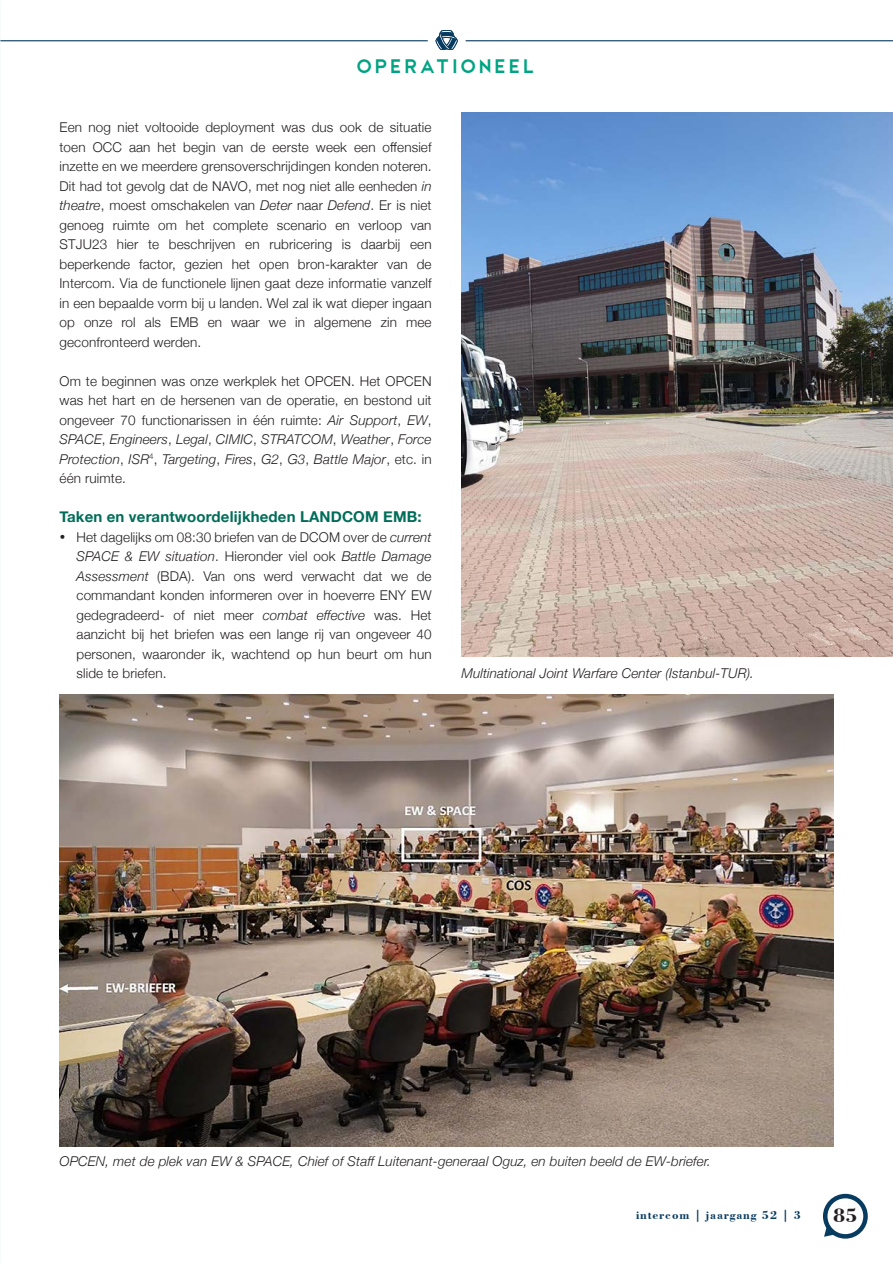
<style>
.page{position:relative;width:893px;height:1263px;background:#fff}
.page>*{position:absolute;margin:0;border:0;box-sizing:border-box;transform-origin:0 0}
.t1{font:700 20.1px "Bodoni BT";color:#231f20}
.t2{font:19.5px "CWG Sans";letter-spacing:.14em;color:#00a482}
.t3{font:700 15px "Helvetica Neue";letter-spacing:.01em;color:#006d58}
.t4{font:300 13.5px/19.5px "Helvetica Neue";letter-spacing:.01em;color:#231f20;text-align:justify}
.t5{font:italic 300 13.5px "Helvetica Neue";letter-spacing:.01em;color:#231f20}
.t6{font:700 12px "Bodoni BT";letter-spacing:.07em;color:#083b60}
.s1{font-style:italic}
</style>
<div class="page">
<img style="left:461px;top:112px;width:432px;height:544px">
<img style="left:60px;top:694px;width:773px;height:453px">
<div style="left:823px;top:1194px;width:45px;height:44px;border:4px solid #083b60;border-radius:50%"></div>
<svg style="left:824px;top:1225px;width:12px;height:12px"></svg>
<hr style="left:0;top:40px;width:428px;height:1px;background:#083b60">
<hr style="left:466px;top:40px;width:427px;height:1px;background:#083b60">
<svg style="left:436px;top:30px;width:21px;height:20px"></svg>
<p class="t2" style="left:357px;top:56px;width:179px">OPERATIONEEL</p>
<p class="t4" style="left:60px;top:116px;width:374px">Een nog niet voltooide deployment was dus ook de situatie toen OCC aan het begin van de eerste week een offensief inzette en we meerdere grensoverschrijdingen konden noteren.<br>Dit had tot gevolg dat de NAVO, met nog niet alle eenheden <span class="s1">in theatre</span>, moest omschakelen van <span class="s1">Deter</span> naar <span class="s1">Defend</span>. Er is niet genoeg ruimte om het complete scenario en verloop van STJU23 hier te beschrijven en rubricering is daarbij een beperkende factor, gezien het open bron-karakter van de Intercom. Via de functionele lijnen gaat deze informatie vanzelf in een bepaalde vorm bij u landen. Wel zal ik wat dieper ingaan op onze rol als EMB en waar we in algemene zin mee geconfronteerd werden.</p>
<p class="t4" style="left:60px;top:370px;width:374px">Om te beginnen was onze werkplek het OPCEN. Het OPCEN was het hart en de hersenen van de operatie, en bestond uit ongeveer 70 functionarissen in één ruimte: <span class="s1">Air Support</span>, <span class="s1">EW</span>, <span class="s1">SPACE</span>, <span class="s1">Engineers</span>, <span class="s1">Legal</span>, <span class="s1">CIMIC</span>, <span class="s1">STRATCOM</span>, <span class="s1">Weather</span>, <span class="s1">Force Protection</span>, <span class="s1">ISR</span><sup>4</sup>, <span class="s1">Targeting</span>, <span class="s1">Fires</span>, <span class="s1">G2</span>, <span class="s1">G3</span>, <span class="s1">Battle Major</span>, etc. in één ruimte.</p>
<p class="t3" style="left:60px;top:505px;width:364px">Taken en verantwoordelijkheden LANDCOM EMB:</p>
<p class="t4" style="left:77px;top:526px;width:357px;text-indent:-17px">• Het dagelijks om 08:30 briefen van de DCOM over de <span class="s1">current SPACE &amp; EW situation</span>. Hieronder viel ook <span class="s1">Battle Damage Assessment</span> (BDA). Van ons werd verwacht dat we de commandant konden informeren over in hoeverre ENY EW gedegradeerd- of niet meer <span class="s1">combat effective</span> was. Het aanzicht bij het briefen was een lange rij van ongeveer 40 personen, waaronder ik, wachtend op hun beurt om hun slide te briefen.</p>
<p class="t5" style="left:461px;top:663px;width:294px">Multinational Joint Warfare Center (Istanbul-TUR).</p>
<p class="t5" style="left:60px;top:1150px;width:653px">OPCEN, met de plek van EW &amp; SPACE, Chief of Staff Luitenant-generaal Oguz, en buiten beeld de EW-briefer.</p>
<p class="t6" style="left:636px;top:1208px;width:167px">intercom | jaargang 52 | 3</p>
<h1 class="t1" style="left:833px;top:1203px;width:26px">85</h1>
</div>
